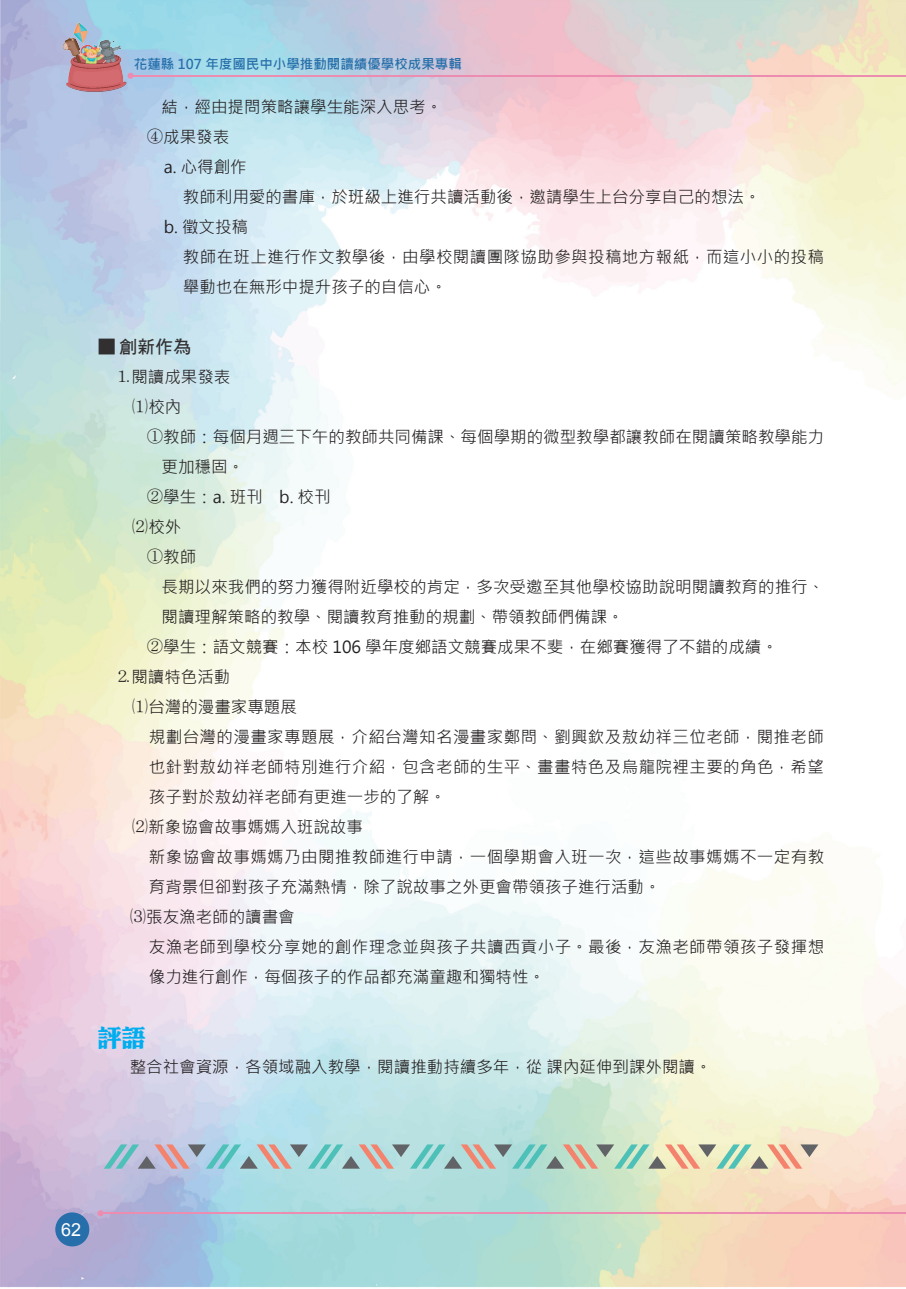
<style>
.page{position:relative;width:906px;height:1289px;background:#fff}
.page>*{position:absolute;margin:0;border:0;box-sizing:border-box;transform-origin:0 0}
.t1{font:24px "DF Li King Hei XB WIN BF";color:#00aeef}
.t2{font:18px "DF Hei Bd HK BF";color:#312f30}
.t3{font:18px "Arial";color:#fff}
.t4{font:16.5px/30px "Microsoft Jheng Hei";color:#231f20}
.t5{font:16.5px "Microsoft Jheng Hei";letter-spacing:.025em;color:#231f20}
.t6{font:700 13.5px "Microsoft Jheng Hei";color:#266faa}
.s1{font-family:"MS Mincho"}
.s2{font-family:"DF Hei Bd HKP BF"}
</style>
<div class="page">
<img style="left:0;top:0;width:906px;height:1288px">
<div style="left:55px;top:1212px;width:34px;height:34px;background:#266faa;border-radius:50%"></div>
<hr style="left:131px;top:75px;width:775px;height:1px;background:#ec8cb1">
<hr style="left:100px;top:1212px;width:806px;height:1px;background:#ec8cb1">
<svg style="left:97px;top:1210px;width:6px;height:6px"></svg>
<svg style="left:66px;top:73px;width:68px;height:19px"></svg>
<svg style="left:83px;top:23px;width:5px;height:27px"></svg>
<svg style="left:103px;top:42px;width:14px;height:21px"></svg>
<svg style="left:104px;top:1144px;width:714px;height:24px;background:#b4c4bc"></svg>
<img style="left:63px;top:22px;width:20px;height:33px">
<p class="t6" style="left:134px;top:55px;width:329px">花蓮縣 107 年度國民中小學推動閱讀績優學校成果專輯</p>
<p class="t4" style="left:162px;top:91px;width:282px">結，經由提問策略讓學生能深入思考。</p>
<p class="t4" style="left:147px;top:121px;width:84px"><span class="s1">④</span>成果發表</p>
<p class="t4" style="left:164px;top:151px;width:84px">a. 心得創作</p>
<p class="t4" style="left:183px;top:181px;width:579px">教師利用愛的書庫，於班級上進行共讀活動後，邀請學生上台分享自己的想法。</p>
<p class="t4" style="left:164px;top:211px;width:86px">b. 徵文投稿</p>
<p class="t5" style="left:183px;top:246px;width:642px">教師在班上進行作文教學後，由學校閱讀團隊協助參與投稿地方報紙，而這小小的投稿</p>
<p class="t4" style="left:183px;top:271px;width:266px">舉動也在無形中提升孩子的自信心。</p>
<p class="t2" style="left:98px;top:338px;width:95px"><span class="s2">■</span> 創新作為</p>
<p class="t4" style="left:132px;top:361px;width:100px;text-indent:-17px"><span class="s1">⒈</span>閱讀成果發表<br><span class="s1">⑴</span>校內</p>
<p class="t4" style="left:147px;top:421px;width:679px"><span class="s1">①</span>教師：每個月週三下午的教師共同備課、每個學期的微型教學都讓教師在閱讀策略教學能力</p>
<p class="t4" style="left:162px;top:451px;width:84px">更加穩固。</p>
<p class="t4" style="left:147px;top:481px;width:185px"><span class="s1">②</span>學生：a. 班刊　b. 校刊</p>
<p class="t4" style="left:132px;top:511px;width:51px"><span class="s1">⑵</span>校外</p>
<p class="t4" style="left:147px;top:541px;width:51px"><span class="s1">①</span>教師</p>
<p class="t4" style="left:162px;top:571px;width:664px">長期以來我們的努力獲得附近學校的肯定，多次受邀至其他學校協助說明閱讀教育的推行、</p>
<p class="t4" style="left:162px;top:601px;width:463px">閱讀理解策略的教學、閱讀教育推動的規劃、帶領教師們備課。</p>
<p class="t4" style="left:147px;top:631px;width:632px"><span class="s1">②</span>學生：語文競賽：本校 106 學年度鄉語文競賽成果不斐，在鄉賽獲得了不錯的成績。</p>
<p class="t4" style="left:115px;top:661px;width:117px"><span class="s1">⒉</span>閱讀特色活動</p>
<p class="t4" style="left:132px;top:691px;width:166px"><span class="s1">⑴</span>台灣的漫畫家專題展</p>
<p class="t5" style="left:149px;top:726px;width:676px">規劃台灣的漫畫家專題展，介紹台灣知名漫畫家鄭問、劉興欽及敖幼祥三位老師，閱推老師</p>
<p class="t5" style="left:149px;top:756px;width:676px">也針對敖幼祥老師特別進行介紹，包含老師的生平、畫畫特色及烏龍院裡主要的角色，希望</p>
<p class="t4" style="left:149px;top:781px;width:299px">孩子對於敖幼祥老師有更進一步的了解。</p>
<p class="t4" style="left:132px;top:811px;width:232px"><span class="s1">⑵</span>新象協會故事媽媽入班說故事</p>
<p class="t5" style="left:149px;top:846px;width:677px">新象協會故事媽媽乃由閱推教師進行申請，一個學期會入班一次，這些故事媽媽不一定有教</p>
<p class="t4" style="left:149px;top:871px;width:513px">育背景但卻對孩子充滿熱情，除了說故事之外更會帶領孩子進行活動。</p>
<p class="t4" style="left:130px;top:901px;width:166px"><span class="s1">⑶</span>張友漁老師的讀書會</p>
<p class="t5" style="left:149px;top:936px;width:677px">友漁老師到學校分享她的創作理念並與孩子共讀西貢小子。最後，友漁老師帶領孩子發揮想</p>
<p class="t4" style="left:149px;top:961px;width:398px">像力進行創作，每個孩子的作品都充滿童趣和獨特性。</p>
<h1 class="t1" style="left:98px;top:1025px;width:49px">評語</h1>
<p class="t4" style="left:130px;top:1051px;width:583px">整合社會資源，各領域融入教學，閱讀推動持續多年，從 課內延伸到課外閱讀。</p>
<p class="t3" style="left:61px;top:1217px;width:22px">62</p>
</div>
